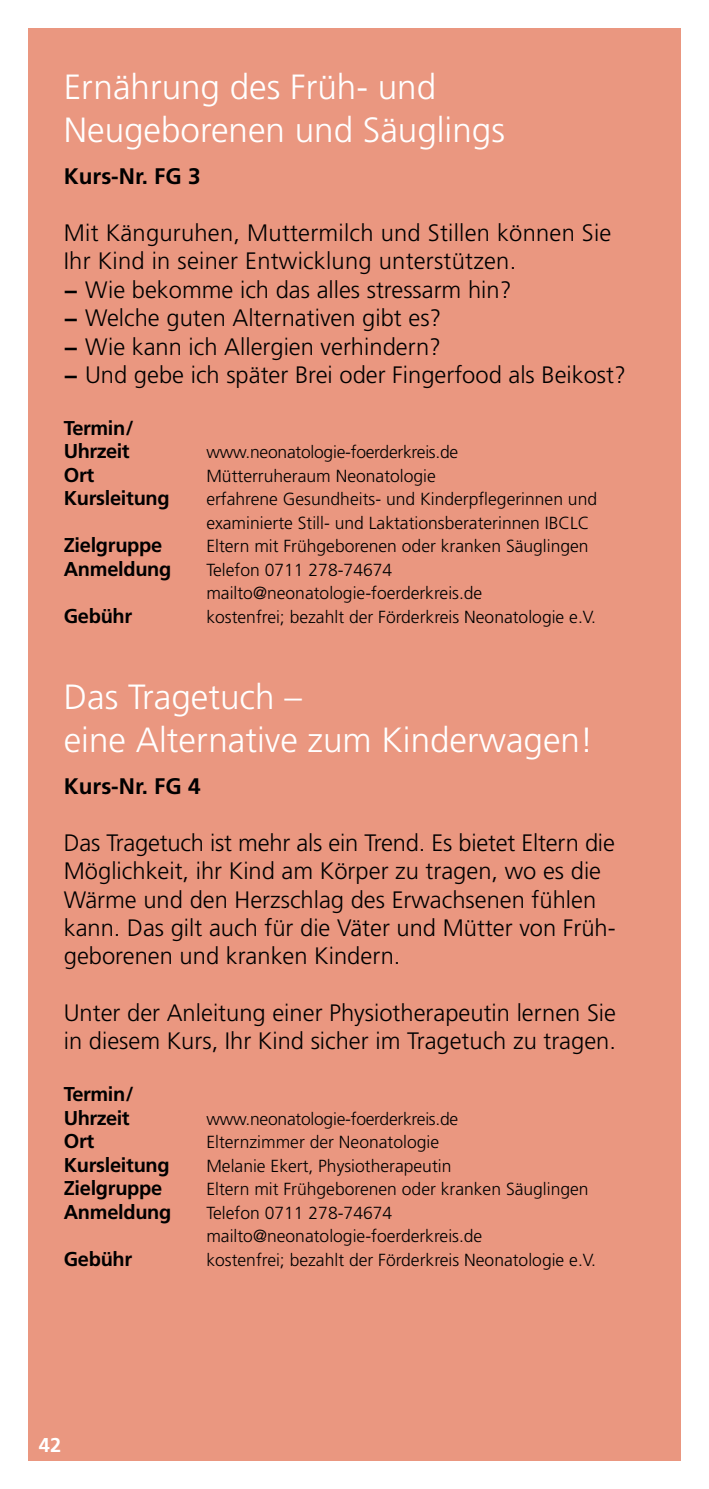
<style>
.page{position:relative;width:709px;height:1489px;background:#fff}
.page>*{position:absolute;margin:0;border:0;box-sizing:border-box;transform-origin:0 0}
.t1{font:300 35px/42.5px "Frutiger LT Pro";color:#fff}
.t2{font:300 23.75px/28.2px "Frutiger LT Pro";color:#000}
.t3{font:700 22.5px "Frutiger LT Pro";color:#000}
.t4{font:700 20px/23.5px "Frutiger LT Pro";letter-spacing:-.015em;color:#000}
.t5{font:700 20px "Frutiger LT Pro";color:#fff}
.t6{font:300 17.5px/23.5px "Frutiger LT Pro";color:#000}
.s1{font-weight:700}
</style>
<div class="page">
<div style="left:28px;top:28px;width:652px;height:1432px;background:#ea9780"></div>
<h1 class="t1" style="left:64px;top:66px;width:442px">Ernährung des Früh- und<br>Neugeborenen und Säuglings</h1>
<p class="t3" style="left:64px;top:163px;width:138px">Kurs-Nr. FG 3</p>
<p class="t2" style="left:64px;top:219px;width:563px">Mit Känguruhen, Muttermilch und Stillen können Sie Ihr Kind in seiner Entwicklung unterstützen.<br><span class="s1">−</span> Wie bekomme ich das alles stressarm hin?<br><span class="s1">−</span> Welche guten Alternativen gibt es?<br><span class="s1">−</span> Wie kann ich Allergien verhindern?<br><span class="s1">−</span> Und gebe ich später Brei oder Fingerfood als Beikost?</p>
<p class="t4" style="left:64px;top:416px;width:71px">Termin/<br>Uhrzeit</p>
<p class="t6" style="left:206px;top:440px;width:253px">www.neonatologie-foerderkreis.de</p>
<p class="t4" style="left:64px;top:463px;width:32px">Ort</p>
<p class="t6" style="left:206px;top:464px;width:231px">Mütterruheraum Neonatologie</p>
<p class="t4" style="left:64px;top:486px;width:107px">Kursleitung</p>
<p class="t6" style="left:206px;top:487px;width:392px">erfahrene Gesundheits- und Kinderpflegerinnen und examinierte Still- und Laktationsberaterinnen IBCLC</p>
<p class="t4" style="left:64px;top:533px;width:100px">Zielgruppe</p>
<p class="t6" style="left:206px;top:534px;width:384px">Eltern mit Frühgeborenen oder kranken Säuglingen</p>
<p class="t4" style="left:64px;top:557px;width:109px">Anmeldung</p>
<p class="t6" style="left:206px;top:558px;width:277px">Telefon 0711 278-74674 mailto@neonatologie-foerderkreis.de</p>
<p class="t4" style="left:64px;top:604px;width:70px">Gebühr</p>
<p class="t6" style="left:206px;top:605px;width:391px">kostenfrei; bezahlt der Förderkreis Neonatologie e.V.</p>
<h1 class="t1" style="left:64px;top:676px;width:531px">Das Tragetuch –<br>eine Alternative zum Kinderwagen!</h1>
<p class="t3" style="left:64px;top:772px;width:138px">Kurs-Nr. FG 4</p>
<p class="t2" style="left:64px;top:828px;width:552px">Das Tragetuch ist mehr als ein Trend. Es bietet Eltern die Möglichkeit, ihr Kind am Körper zu tragen, wo es die Wärme und den Herzschlag des Erwachsenen fühlen kann. Das gilt auch für die Väter und Mütter von Früh&shy;geborenen und kranken Kindern.</p>
<h2 class="t2" style="left:64px;top:998px;width:554px">Unter der Anleitung einer Physiotherapeutin lernen Sie in diesem Kurs, Ihr Kind sicher im Tragetuch zu tragen.</h2>
<p class="t4" style="left:64px;top:1082px;width:71px">Termin/<br>Uhrzeit</p>
<p class="t6" style="left:206px;top:1106px;width:253px">www.neonatologie-foerderkreis.de</p>
<p class="t4" style="left:64px;top:1129px;width:32px">Ort</p>
<p class="t6" style="left:206px;top:1130px;width:234px">Elternzimmer der Neonatologie</p>
<p class="t4" style="left:64px;top:1152px;width:107px">Kursleitung</p>
<p class="t6" style="left:206px;top:1153px;width:247px">Melanie Ekert, Physiotherapeutin</p>
<p class="t4" style="left:64px;top:1176px;width:100px">Zielgruppe</p>
<p class="t6" style="left:206px;top:1177px;width:384px">Eltern mit Frühgeborenen oder kranken Säuglingen</p>
<p class="t4" style="left:64px;top:1199px;width:109px">Anmeldung</p>
<p class="t6" style="left:206px;top:1200px;width:277px">Telefon 0711 278-74674 mailto@neonatologie-foerderkreis.de</p>
<p class="t4" style="left:64px;top:1246px;width:70px">Gebühr</p>
<p class="t6" style="left:206px;top:1247px;width:391px">kostenfrei; bezahlt der Förderkreis Neonatologie e.V.</p>
<p class="t5" style="left:39px;top:1432px;width:24px">42</p>
</div>
